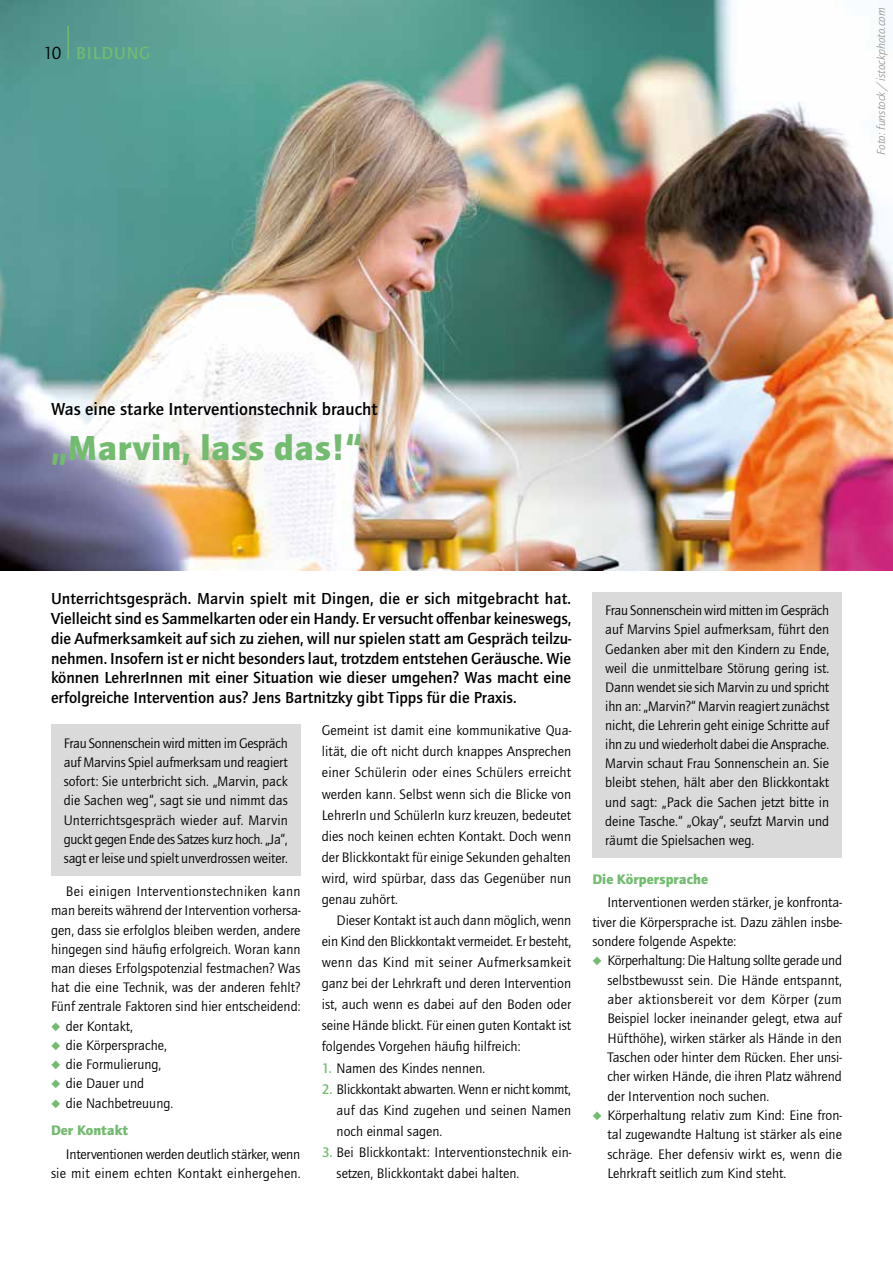
<style>
.page{position:relative;width:893px;height:1263px;background:#fff}
.page>*{position:absolute;margin:0;border:0;box-sizing:border-box;transform-origin:0 0}
.t1{font:900 36px "Quay Sans ITC Std";letter-spacing:.01em;color:#72bb6f}
.t2{font:500 18px "Quay Sans ITC Std";color:#000}
.t3{font:500 18px "Quay Sans ITC Std";letter-spacing:.05em;color:#72bb6f}
.t4{font:500 16.5px/19.8px "Quay Sans ITC Std";color:#000;text-align:justify}
.t5{font:14.25px/19px "Quay Sans ITC Std";color:#000;text-align:justify}
.t6{font:900 14.25px "Quay Sans ITC Std";color:#72bb6f}
.t7{font:italic 12px "Quay Sans ITC Std";color:#9d9d9c}
.s1{font-weight:400;color:#000}
.s2{font-weight:500;color:#72bb6f}
.s3{color:#72bb6f}
.s4{font-weight:900;color:#72bb6f}
</style>
<div class="page">
<img style="left:0;top:0;width:893px;height:570px">
<hr style="left:67px;top:26px;width:2px;height:33px;background:#72bb6f">
<div style="left:51px;top:724px;width:249px;height:151px;background:#dadada"></div>
<div style="left:592px;top:592px;width:250px;height:265px;background:#dadada"></div>
<p class="t3" style="left:43px;top:43px;width:109px"><span class="s1">10</span> BILDUNG</p>
<p class="t7" style="left:875px;top:155px;width:149px;rotate:-90deg">Foto: funstock/istockphoto.com</p>
<p class="t2" style="left:51px;top:399px;width:328px">Was eine starke Interventionstechnik braucht</p>
<h1 class="t1" style="left:51px;top:426px;width:313px">„Marvin, lass das!“</h1>
<p class="t4" style="left:51px;top:589px;width:522px">Unterrichtsgespräch. Marvin spielt mit Dingen, die er sich mitgebracht hat.<br>Vielleicht sind es Sammelkarten oder ein Handy. Er versucht offenbar keineswegs, die Aufmerksamkeit auf sich zu ziehen, will nur spielen statt am Gespräch teilzu&shy;nehmen. Insofern ist er nicht besonders laut, trotzdem entstehen Geräusche. Wie können LehrerInnen mit einer Situation wie dieser umgehen? Was macht eine erfolgreiche Intervention aus? Jens Bartnitzky gibt Tipps für die Praxis.</p>
<p class="t5" style="left:322px;top:720px;width:251px;line-height:21.1px">Gemeint ist damit eine kommunikative Qua&shy;lität, die oft nicht durch knappes Ansprechen einer Schülerin oder eines Schülers erreicht werden kann. Selbst wenn sich die Blicke von LehrerIn und SchülerIn kurz kreuzen, bedeutet dies noch keinen echten Kontakt. Doch wenn der Blickkontakt für einige Sekunden gehalten wird, wird spürbar, dass das Gegenüber nun genau zuhört.</p>
<p class="t5" style="left:322px;top:910px;width:251px;line-height:21.1px;text-indent:15px">Dieser Kontakt ist auch dann möglich, wenn ein Kind den Blickkontakt vermeidet. Er besteht, wenn das Kind mit seiner Aufmerksamkeit ganz bei der Lehrkraft und deren Intervention ist, auch wenn es dabei auf den Boden oder seine Hände blickt. Für einen guten Kontakt ist folgendes Vorgehen häufig hilfreich:</p>
<p class="t5" style="left:322px;top:1058px;width:165px"><span class="s2">1.</span> Namen des Kindes nennen.</p>
<p class="t5" style="left:337px;top:1078px;width:236px;line-height:21.1px;text-indent:-15px"><span class="s2">2.</span> Blickkontakt abwarten. Wenn er nicht kommt, auf das Kind zugehen und seinen Namen noch einmal sagen.</p>
<p class="t5" style="left:337px;top:1142px;width:236px;line-height:21.1px;text-indent:-15px"><span class="s2">3.</span> Bei Blickkontakt: Interventionstechnik ein&shy;setzen, Blickkontakt dabei halten.</p>
<p class="t5" style="left:64px;top:734px;width:226px">Frau Sonnenschein wird mitten im Gespräch auf Marvins Spiel aufmerksam und reagiert sofort: Sie unterbricht sich. „Marvin, pack die Sachen weg“, sagt sie und nimmt das Unterrichtsgespräch wieder auf. Marvin guckt gegen Ende des Satzes kurz hoch. „Ja“, sagt er leise und spielt unverdrossen weiter.</p>
<p class="t5" style="left:51px;top:882px;width:251px;text-indent:15px">Bei einigen Interventionstechniken kann man bereits während der Intervention vorhersa&shy;gen, dass sie erfolglos bleiben werden, andere hingegen sind häufig erfolgreich. Woran kann man dieses Erfolgspotenzial festmachen? Was hat die eine Technik, was der anderen fehlt?<br>Fünf zentrale Faktoren sind hier entscheidend:</p>
<p class="t5" style="left:51px;top:1017px;width:83px"><span class="s3">◆</span> der Kontakt,</p>
<p class="t5" style="left:51px;top:1036px;width:117px"><span class="s3">◆</span> die Körpersprache,</p>
<p class="t5" style="left:51px;top:1055px;width:112px"><span class="s3">◆</span> die Formulierung,</p>
<p class="t5" style="left:51px;top:1074px;width:95px"><span class="s3">◆</span> die Dauer und</p>
<p class="t5" style="left:51px;top:1089px;width:124px;line-height:27.8px"><span class="s3">◆</span> die Nachbetreuung.<br><span class="s4">Der Kontakt</span></p>
<p class="t5" style="left:51px;top:1145px;width:251px;text-align:right">Interventionen werden deutlich stärker, wenn sie mit einem echten Kontakt einhergehen.</p>
<p class="t5" style="left:605px;top:601px;width:226px">Frau Sonnenschein wird mitten im Gespräch auf Marvins Spiel aufmerksam, führt den Gedanken aber mit den Kindern zu Ende, weil die unmittelbare Störung gering ist.<br>Dann wendet sie sich Marvin zu und spricht ihn an: „Marvin?“ Marvin reagiert zunächst nicht, die Lehrerin geht einige Schritte auf ihn zu und wiederholt dabei die Ansprache.<br>Marvin schaut Frau Sonnenschein an. Sie bleibt stehen, hält aber den Blickkontakt und sagt: „Pack die Sachen jetzt bitte in deine Tasche.“ „Okay“, seufzt Marvin und räumt die Spielsachen weg.</p>
<p class="t6" style="left:592px;top:870px;width:117px">Die Körpersprache</p>
<p class="t5" style="left:592px;top:893px;width:251px;text-indent:15px">Interventionen werden stärker, je konfronta&shy;tiver die Körpersprache ist. Dazu zählen insbe&shy;sondere folgende Aspekte:</p>
<p class="t5" style="left:607px;top:951px;width:236px;text-indent:-15px"><span class="s3">◆</span> Körperhaltung: Die Haltung sollte gerade und selbstbewusst sein. Die Hände entspannt, aber aktionsbereit vor dem Körper (zum Beispiel locker ineinander gelegt, etwa auf Hüfthöhe), wirken stärker als Hände in den Taschen oder hinter dem Rücken. Eher unsi&shy;cher wirken Hände, die ihren Platz während der Intervention noch suchen.</p>
<p class="t5" style="left:607px;top:1106px;width:236px;text-indent:-15px"><span class="s3">◆</span> Körperhaltung relativ zum Kind: Eine fron&shy;tal zugewandte Haltung ist stärker als eine schräge. Eher defensiv wirkt es, wenn die Lehrkraft seitlich zum Kind steht.</p>
</div>
